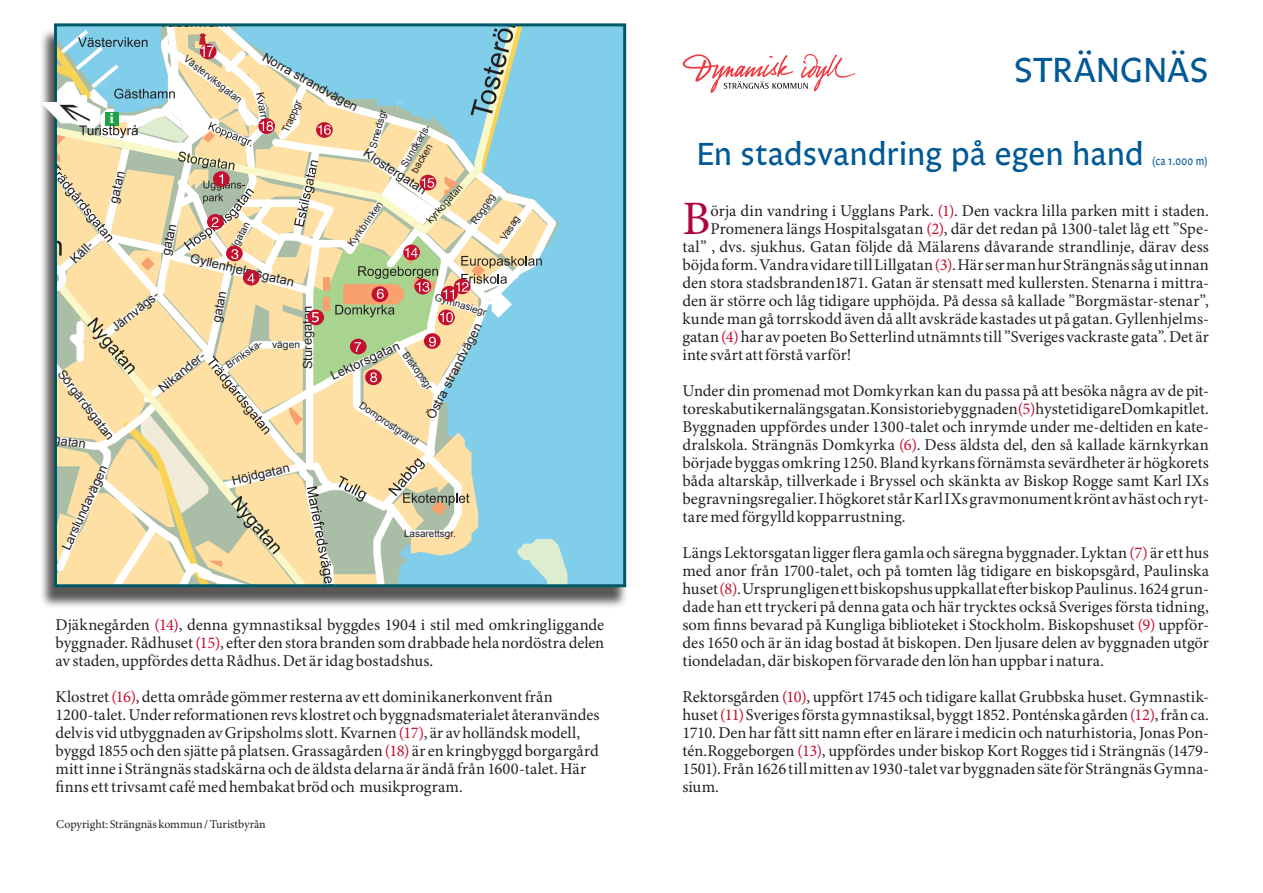
<style>
.page{position:relative;width:1263px;height:893px;background:#fff}
.page>*{position:absolute;margin:0;border:0;box-sizing:border-box;transform-origin:0 0}
.t1{font:48px "Minion Pro";color:#b00540}
.t2{font:36px "Legato OT";color:#005996}
.t3{font:33px "Legato OT";letter-spacing:-.005em;color:#005996}
.t4{font:16.5px/18px "Minion Pro";color:#231f20;text-align:justify}
.t5{font:700 13.05px "Georgia";color:#fff}
.t6{font:12.45px "Arial";letter-spacing:-.005em;color:#231f20;scale:1.04 1}
.t7{font:12px "Minion Pro";letter-spacing:-.005em;color:#231f20}
.t8{font:12px "Legato OT";color:#005996;scale:.85 1}
.t9{font:9.9px/12px "Arial";color:#231f20}
.t10{font:9.9px "Arial";color:#231f20;scale:1.04 1}
.s1{color:#c3102f}
</style>
<div class="page">
<div style="left:39px;top:29px;width:589px;height:580px;background:#231f20;opacity:.75"></div>
<svg style="left:682px;top:54px;width:173px;height:39px"></svg>
<svg style="left:40px;top:25px;width:585px;height:561px;background:#c4d3c2"></svg>
<p class="t5" style="left:109px;top:112px;width:6px">i</p>
<p class="t6" style="left:67px;top:255px;width:28px;rotate:-44deg">Käll-</p>
<p class="t6" style="left:105px;top:201px;width:33px;rotate:-77deg">gatan</p>
<p class="t9" style="left:189px;top:53px;width:72px;rotate:38deg">Västerviksgatan</p>
<p class="t6" style="left:267px;top:49px;width:104px;rotate:29deg">Norra strandvägen</p>
<p class="t9" style="left:280px;top:130px;width:36px;rotate:-67deg">Trappgr</p>
<p class="t9" style="left:367px;top:146px;width:41px;rotate:-74deg">Smedsgr</p>
<p class="t9" style="left:398px;top:163px;width:51px;rotate:-59deg">Sundkarls&shy;backen</p>
<p class="t9" style="left:424px;top:218px;width:50px;rotate:-48deg">kyrkogatan</p>
<p class="t6" style="left:369px;top:145px;width:71px;rotate:33deg">Klostergatan</p>
<p class="t9" style="left:469px;top:220px;width:36px;rotate:-57deg">Roggeg</p>
<p class="t9" style="left:345px;top:241px;width:54px;rotate:-54deg">Kyrkbrinken</p>
<p class="t9" style="left:498px;top:236px;width:29px;rotate:-59deg">Vasag</p>
<p class="t9" style="left:225px;top:252px;width:38px;rotate:-62deg">Lillgatan</p>
<p class="t6" style="left:158px;top:254px;width:33px;rotate:-78deg">gatan</p>
<p class="t6" style="left:192px;top:250px;width:104px;rotate:13deg">Gyllenhjelmsgatan</p>
<p class="t6" style="left:108px;top:323px;width:58px;rotate:-39deg">Järnvägs-</p>
<p class="t6" style="left:67px;top:366px;width:83px;rotate:53deg">Sörgärdsgatan</p>
<p class="t6" style="left:18px;top:425px;width:68px;rotate:9deg">Bondegatan</p>
<p class="t6" style="left:58px;top:546px;width:90px;rotate:-65deg">Larslundavägen</p>
<p class="t6" style="left:155px;top:383px;width:57px;rotate:-40deg">Nikander-</p>
<p class="t6" style="left:208px;top:321px;width:33px;rotate:-79deg">gatan</p>
<p class="t6" style="left:299px;top:369px;width:62px;rotate:-90deg">Sturegatan</p>
<p class="t9" style="left:224px;top:361px;width:43px;rotate:-34deg">Brinkska-</p>
<p class="t10" style="left:272px;top:338px;width:29px">vägen</p>
<p class="t6" style="left:230px;top:472px;width:58px;rotate:-13deg">Höjdgatan</p>
<p class="t9" style="left:437px;top:291px;width:55px;rotate:17deg">Gymnasiegr</p>
<p class="t6" style="left:423px;top:415px;width:104px;rotate:-63deg">Östra strandvägen</p>
<p class="t6" style="left:328px;top:369px;width:73px;rotate:-25deg">Lektorsgatan</p>
<p class="t9" style="left:410px;top:350px;width:45px;rotate:54deg">Biskopsgr</p>
<p class="t9" style="left:364px;top:399px;width:70px;rotate:34deg">Domprostgränd</p>
<p class="t9" style="left:404px;top:527px;width:53px">Lasarettsgr.</p>
<p class="t4" style="left:56px;top:616px;width:550px">Djäknegården <span class="s1">(14)</span>, denna gymnastiksal byggdes 1904 i stil med omkringliggande byggnader. Rådhuset <span class="s1">(15)</span>, efter den stora branden som drabbade hela nordöstra delen av staden, uppfördes detta Rådhus. Det är idag bostadshus.</p>
<p class="t4" style="left:56px;top:688px;width:545px;text-align:left">Klostret <span class="s1">(16)</span>, detta område gömmer resterna av ett dominikanerkonvent från 1200-talet. Under reformationen revs klostret och byggnadsmaterialet återanvändes delvis vid utbyggnaden av Gripsholms slott. Kvarnen <span class="s1">(17)</span>, är av holländsk modell, byggd 1855 och den sjätte på platsen. Grassagården <span class="s1">(18)</span> är en kringbyggd borgargård mitt inne i Strängnäs stadskärna och de äldsta delarna är ändå från 1600-talet. Här finns ett trivsamt café med hembakat bröd och musikprogram.</p>
<p class="t7" style="left:56px;top:816px;width:211px">Copyright: Strängnäs kommun / Turistbyrån</p>
<p class="t2" style="left:1014px;top:49px;width:196px">STRÄNGNÄS</p>
<p class="t3" style="left:696px;top:135px;width:449px">En stadsvandring på egen hand</p>
<p class="t8" style="left:1152px;top:154px;width:66px">(ca 1.000 m)</p>
<p class="t1" style="left:682px;top:187px;width:29px">B</p>
<p class="t4" style="left:710px;top:202px;width:500px">örja din vandring i Ugglans Park. <span class="s1">(1)</span>. Den vackra lilla parken mitt i staden.</p>
<p class="t4" style="left:710px;top:220px;width:500px">Promenera längs Hospitalsgatan <span class="s1">(2)</span>, där det redan på 1300-talet låg ett ”Spe-</p>
<p class="t4" style="left:682px;top:238px;width:528px">tal” , dvs. sjukhus. Gatan följde då Mälarens dåvarande strandlinje, därav dess</p>
<p class="t4" style="left:682px;top:256px;width:528px">böjda form. Vandra vidare till Lillgatan <span class="s1">(3)</span>. Här ser man hur Strängnäs såg ut innan</p>
<p class="t4" style="left:682px;top:274px;width:528px">den stora stadsbranden1871. Gatan är stensatt med kullersten. Stenarna i mittra-</p>
<p class="t4" style="left:682px;top:292px;width:528px">den är större och låg tidigare upphöjda. På dessa så kallade ”Borgmästar-stenar”,</p>
<p class="t4" style="left:682px;top:310px;width:528px">kunde man gå torrskodd även då allt avskräde kastades ut på gatan. Gyllenhjelms-</p>
<p class="t4" style="left:682px;top:328px;width:528px">gatan <span class="s1">(4)</span> har av poeten Bo Setterlind utnämnts till ”Sveriges vackraste gata”. Det är</p>
<p class="t4" style="left:682px;top:346px;width:170px">inte svårt att förstå varför!</p>
<p class="t4" style="left:682px;top:382px;width:528px">Under din promenad mot Domkyrkan kan du passa på att besöka några av de pit&shy;toreska butikerna längs gatan. Konsistoriebyggnaden <span class="s1">(5)</span> hyste tidigare Domkapitlet.<br>Byggnaden uppfördes under 1300-talet och inrymde under me-deltiden en kate&shy;dralskola. Strängnäs Domkyrka <span class="s1">(6)</span>. Dess äldsta del, den så kallade kärnkyrkan började byggas omkring 1250. Bland kyrkans förnämsta sevärdheter är högkorets båda altarskåp, tillverkade i Bryssel och skänkta av Biskop Rogge samt Karl IXs begravningsregalier. I högkoret står Karl IXs gravmonument krönt av häst och ryt&shy;tare med förgylld kopparrustning.</p>
<p class="t4" style="left:682px;top:544px;width:528px">Längs Lektorsgatan ligger flera gamla och säregna byggnader. Lyktan <span class="s1">(7)</span> är ett hus med anor från 1700-talet, och på tomten låg tidigare en biskopsgård, Paulinska huset <span class="s1">(8)</span>. Ursprungligen ett biskopshus uppkallat efter biskop Paulinus. 1624 grun&shy;dade han ett tryckeri på denna gata och här trycktes också Sveriges första tidning, som finns bevarad på Kungliga biblioteket i Stockholm. Biskopshuset <span class="s1">(9)</span> uppför&shy;des 1650 och är än idag bostad åt biskopen. Den ljusare delen av byggnaden utgör tiondeladan, där biskopen förvarade den lön han uppbar i natura.</p>
<p class="t4" style="left:682px;top:688px;width:528px">Rektorsgården <span class="s1">(10)</span>, uppfört 1745 och tidigare kallat Grubbska huset. Gymnastik&shy;huset <span class="s1">(11)</span> Sveriges första gymnastiksal, byggt 1852. Ponténska gården <span class="s1">(12)</span>, från ca.<br>1710. Den har fått sitt namn efter en lärare i medicin och naturhistoria, Jonas Pon&shy;tén.Roggeborgen <span class="s1">(13)</span>, uppfördes under biskop Kort Rogges tid i Strängnäs (1479- 1501). Från 1626 till mitten av 1930-talet var byggnaden säte för Strängnäs Gymna&shy;sium.</p>
</div>
